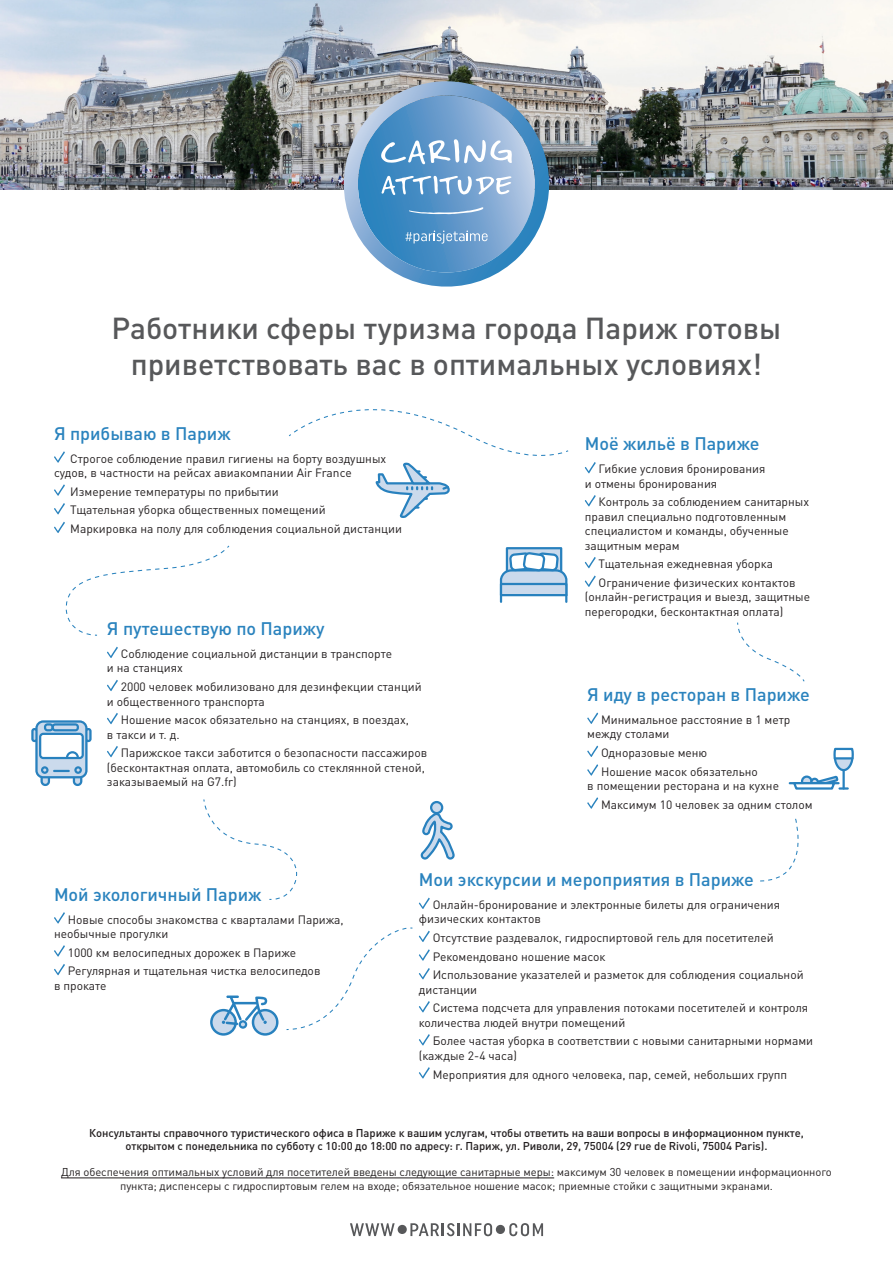
<style>
.page{position:relative;width:893px;height:1263px;background:#fff}
.page>*{position:absolute;margin:0;border:0;box-sizing:border-box;transform-origin:0 0}
.t1{font:500 30px/36px "DIN Pro";color:#57585a;text-align:center}
.t2{font:500 18px "DIN Pro";color:#2a83be}
.t3{font:12px/14.4px "DIN Pro";color:#231f20}
.t4{font:11.25px/13.5px "DIN Pro";letter-spacing:-.005em;color:#231f20;text-align:center}
.t5{font:500 11.25px/13.5px "DIN Pro";letter-spacing:-.005em;color:#231f20;text-align:center}
</style>
<div class="page">
<img style="left:0;top:0;width:893px;height:189px">
<svg style="left:334px;top:81px;width:225px;height:206px"></svg>
<svg style="left:349px;top:95px;width:195px;height:186px"></svg>
<hr style="left:61px;top:1177px;width:493px;height:1px;background:#231f20">
<svg style="left:350px;top:1223px;width:45px;height:13px"></svg>
<div style="left:398px;top:1225px;width:9px;height:9px;background:#57585a;border-radius:50%"></div>
<svg style="left:410px;top:1223px;width:82px;height:13px"></svg>
<div style="left:496px;top:1225px;width:9px;height:9px;background:#57585a;border-radius:50%"></div>
<svg style="left:509px;top:1223px;width:34px;height:13px"></svg>
<svg style="left:54px;top:451px;width:11px;height:12px"></svg>
<svg style="left:54px;top:484px;width:11px;height:12px"></svg>
<svg style="left:54px;top:503px;width:11px;height:11px"></svg>
<svg style="left:54px;top:522px;width:11px;height:11px"></svg>
<svg style="left:107px;top:647px;width:11px;height:11px"></svg>
<svg style="left:107px;top:680px;width:11px;height:11px"></svg>
<svg style="left:107px;top:713px;width:11px;height:11px"></svg>
<svg style="left:107px;top:746px;width:11px;height:11px"></svg>
<svg style="left:54px;top:912px;width:11px;height:11px"></svg>
<svg style="left:54px;top:945px;width:11px;height:11px"></svg>
<svg style="left:54px;top:964px;width:11px;height:11px"></svg>
<svg style="left:585px;top:462px;width:11px;height:11px"></svg>
<svg style="left:585px;top:495px;width:11px;height:11px"></svg>
<svg style="left:585px;top:557px;width:11px;height:11px"></svg>
<svg style="left:585px;top:575px;width:11px;height:12px"></svg>
<svg style="left:587px;top:712px;width:11px;height:12px"></svg>
<svg style="left:587px;top:746px;width:11px;height:11px"></svg>
<svg style="left:587px;top:764px;width:11px;height:12px"></svg>
<svg style="left:587px;top:797px;width:11px;height:12px"></svg>
<svg style="left:419px;top:897px;width:11px;height:12px"></svg>
<svg style="left:419px;top:1067px;width:11px;height:11px"></svg>
<svg style="left:286px;top:927px;width:144px;height:118px"></svg>
<svg style="left:65px;top:545px;width:165px;height:91px"></svg>
<svg style="left:737px;top:622px;width:68px;height:60px"></svg>
<svg style="left:203px;top:799px;width:95px;height:101px"></svg>
<svg style="left:289px;top:409px;width:280px;height:109px"></svg>
<div style="left:507px;top:548px;width:54px;height:23px;background:#cbdaec"></div>
<div style="left:506px;top:547px;width:56px;height:25px;border:2px solid #2881be"></div>
<svg style="left:499px;top:551px;width:69px;height:51px"></svg>
<div style="left:431px;top:802px;width:11px;height:11px;background:#cbdaec;border-radius:50%"></div>
<div style="left:430px;top:801px;width:13px;height:13px;border:2px solid #2881be;border-radius:50%"></div>
<svg style="left:420px;top:810px;width:35px;height:50px"></svg>
<svg style="left:210px;top:995px;width:68px;height:41px"></svg>
<svg style="left:31px;top:720px;width:61px;height:66px"></svg>
<svg style="left:760px;top:818px;width:39px;height:64px"></svg>
<hr style="left:790px;top:782px;width:48px;height:2px;background:#2881be">
<svg style="left:791px;top:747px;width:63px;height:43px"></svg>
<p class="t1" style="left:112px;top:306px;width:671px">Работники сферы туризма города Париж готовы приветствовать вас в оптимальных условиях!</p>
<p class="t2" style="left:54px;top:419px;width:178px">Я прибываю в Париж</p>
<p class="t3" style="left:54px;top:450px;width:334px;text-indent:16px">Строгое соблюдение правил гигиены на борту воздушных судов, в частности на рейсах авиакомпании Air France</p>
<p class="t3" style="left:70px;top:483px;width:210px">Измерение температуры по прибытии</p>
<p class="t3" style="left:70px;top:502px;width:257px">Тщательная уборка общественных помещений</p>
<p class="t3" style="left:70px;top:520px;width:333px">Маркировка на полу для соблюдения социальной дистанции</p>
<p class="t2" style="left:107px;top:614px;width:219px">Я путешествую по Парижу</p>
<p class="t3" style="left:107px;top:645px;width:287px;text-indent:14px">Соблюдение социальной дистанции в транспорте и на станциях</p>
<p class="t3" style="left:107px;top:678px;width:316px;text-indent:14px">2000 человек мобилизовано для дезинфекции станций и общественного транспорта</p>
<p class="t3" style="left:107px;top:711px;width:303px;text-indent:14px">Ношение масок обязательно на станциях, в поездах, в такси и т. д.</p>
<p class="t3" style="left:107px;top:744px;width:322px;text-indent:14px">Парижское такси заботится о безопасности пассажиров (бесконтактная оплата, автомобиль со стеклянной стеной, заказываемый на G7.fr)</p>
<p class="t2" style="left:585px;top:429px;width:176px">Моё жильё в Париже</p>
<p class="t3" style="left:585px;top:461px;width:182px;text-indent:14px">Гибкие условия бронирования и отмены бронирования</p>
<p class="t3" style="left:585px;top:494px;width:226px;text-indent:14px">Контроль за соблюдением санитарных правил специально подготовленным специалистом и команды, обученные защитным мерам</p>
<p class="t3" style="left:599px;top:555px;width:176px">Тщательная ежедневная уборка</p>
<p class="t3" style="left:585px;top:574px;width:227px;text-indent:14px">Ограничение физических контактов (онлайн-регистрация и выезд, защитные перегородки, бесконтактная оплата)</p>
<p class="t2" style="left:587px;top:680px;width:224px">Я иду в ресторан в Париже</p>
<p class="t3" style="left:587px;top:711px;width:205px;text-indent:14px">Минимальное расстояние в 1 метр между столами</p>
<p class="t3" style="left:601px;top:744px;width:108px">Одноразовые меню</p>
<p class="t3" style="left:587px;top:763px;width:193px;text-align:center">Ношение масок обязательно<br>в помещении ресторана и на кухне</p>
<p class="t3" style="left:601px;top:796px;width:213px">Максимум 10 человек за одним столом</p>
<p class="t2" style="left:54px;top:879px;width:209px">Мой экологичный Париж</p>
<p class="t3" style="left:54px;top:911px;width:291px;text-indent:14px">Новые способы знакомства с кварталами Парижа, необычные прогулки</p>
<p class="t3" style="left:68px;top:944px;width:230px">1000 км велосипедных дорожек в Париже</p>
<p class="t3" style="left:54px;top:962px;width:268px;text-indent:14px">Регулярная и тщательная чистка велосипедов в прокате</p>
<p class="t2" style="left:419px;top:865px;width:337px">Мои экскурсии и мероприятия в Париже</p>
<p class="t3" style="left:419px;top:896px;width:363px;text-indent:14px">Онлайн-бронирование и электронные билеты для ограничения физических контактов</p>
<p class="t3" style="left:433px;top:929px;width:342px">Отсутствие раздевалок, гидроспиртовой гель для посетителей</p>
<p class="t3" style="left:433px;top:948px;width:174px">Рекомендовано ношение масок</p>
<p class="t3" style="left:419px;top:967px;width:386px;text-indent:14px">Использование указателей и разметок для соблюдения социальной дистанции</p>
<p class="t3" style="left:419px;top:1000px;width:391px;text-indent:14px">Система подсчета для управления потоками посетителей и контроля количества людей внутри помещений</p>
<p class="t3" style="left:419px;top:1033px;width:396px;text-indent:14px">Более частая уборка в соответствии с новыми санитарными нормами (каждые 2-4 часа)</p>
<p class="t3" style="left:433px;top:1066px;width:356px">Мероприятия для одного человека, пар, семей, небольших групп</p>
<p class="t5" style="left:89px;top:1124px;width:716px">Консультанты справочного туристического офиса в Париже к вашим услугам, чтобы ответить на ваши вопросы в информационном пункте, открытом с понедельника по субботу с 10:00 до 18:00 по адресу: г. Париж, ул. Риволи, 29, 75004 (29 rue de Rivoli, 75004 Paris).</p>
<p class="t4" style="left:61px;top:1164px;width:772px">Для обеспечения оптимальных условий для посетителей введены следующие санитарные меры: максимум 30 человек в помещении информационного пункта; диспенсеры с гидроспиртовым гелем на входе; обязательное ношение масок; приемные стойки с защитными экранами.</p>
</div>
